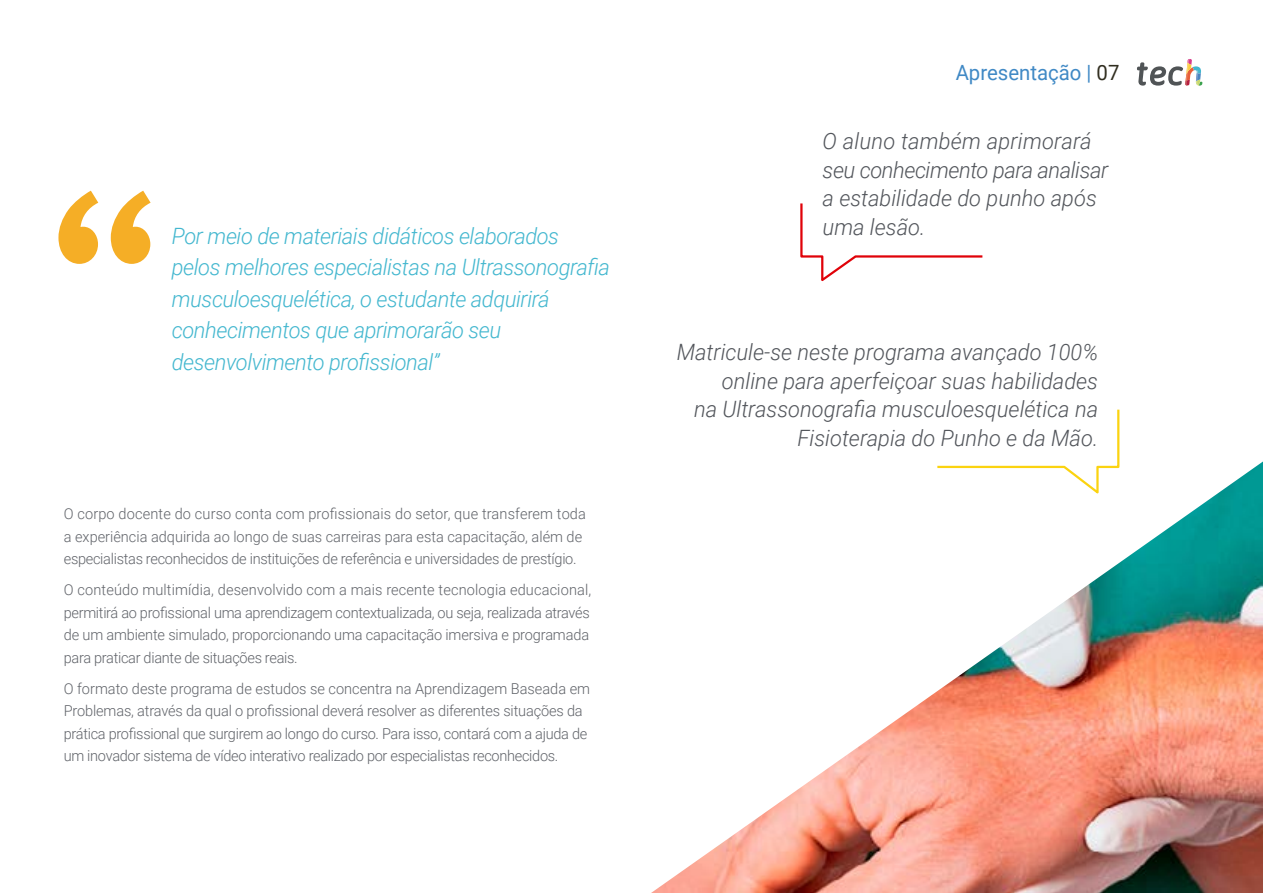
<style>
.page{position:relative;width:1263px;height:893px;background:#fff}
.page>*{position:absolute;margin:0;border:0;box-sizing:border-box;transform-origin:0 0}
.t1{font:italic 300 22.5px/28.5px "Roboto";color:#52555b;text-align:right}
.t2{font:italic 300 22.5px/31.5px "Roboto";letter-spacing:-.02em;color:#43b7cf}
.t3{font:21px "Roboto";color:#4089c5}
.t4{font:300 15px/22.5px "Roboto";letter-spacing:-.01em;color:#61646a}
.s1{color:#312e20}
</style>
<div class="page">
<svg style="left:58px;top:191px;width:93px;height:73px"></svg>
<svg style="left:1117px;top:409px;width:3px;height:52px"></svg>
<svg style="left:800px;top:203px;width:183px;height:78px"></svg>
<img style="left:651px;top:461px;width:612px;height:432px">
<svg style="left:1137px;top:59px;width:65px;height:27px"></svg>
<h1 class="t2" style="left:172px;top:219px;width:440px">Por meio de materiais didáticos elaborados pelos melhores especialistas na Ultrassonografia musculoesquelética, o estudante adquirirá conhecimentos que aprimorarão seu desenvolvimento profissional”</h1>
<p class="t4" style="left:64px;top:502px;width:524px">O corpo docente do curso conta com profissionais do setor, que transferem toda a experiência adquirida ao longo de suas carreiras para esta capacitação, além de especialistas reconhecidos de instituições de referência e universidades de prestígio.</p>
<p class="t4" style="left:64px;top:578px;width:529px">O conteúdo multimídia, desenvolvido com a mais recente tecnologia educacional, permitirá ao profissional uma aprendizagem contextualizada, ou seja, realizada através de um ambiente simulado, proporcionando uma capacitação imersiva e programada para praticar diante de situações reais.</p>
<p class="t4" style="left:64px;top:677px;width:528px">O formato deste programa de estudos se concentra na Aprendizagem Baseada em Problemas, através da qual o profissional deverá resolver as diferentes situações da prática profissional que surgirem ao longo do curso. Para isso, contará com a ajuda de um inovador sistema de vídeo interativo realizado por especialistas reconhecidos.</p>
<h2 class="t3" style="left:956px;top:57px;width:165px">Apresentação | <span class="s1">07</span></h2>
<h1 class="t1" style="left:823px;top:126px;width:287px;text-align:left">O aluno também aprimorará seu conhecimento para analisar a estabilidade do punho após uma lesão.</h1>
<h1 class="t1" style="left:677px;top:337px;width:423px">Matricule-se neste programa avançado 100% online para aperfeiçoar suas habilidades<br>na Ultrassonografia musculoesquelética na Fisioterapia do Punho e da Mão.</h1>
</div>
